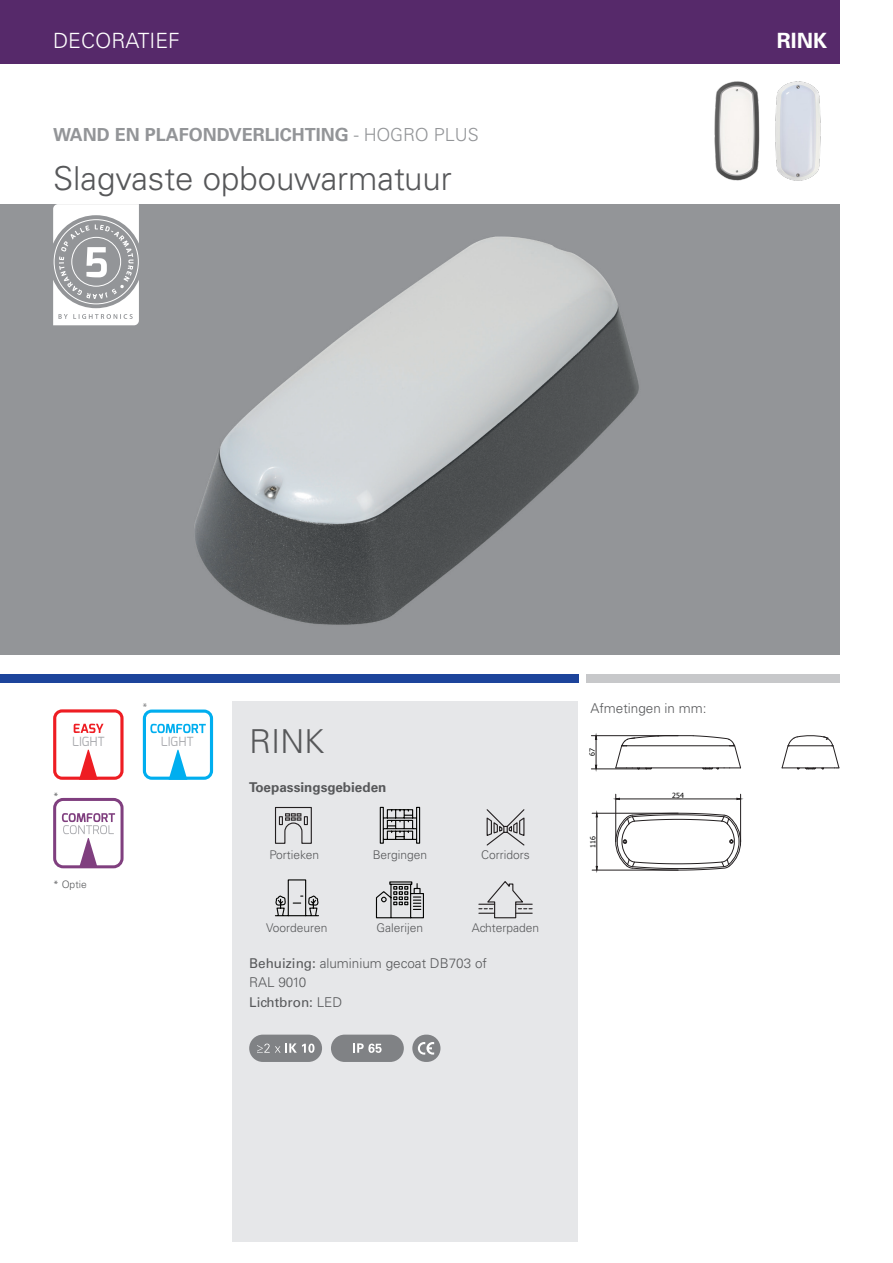
<style>
.page{position:relative;width:893px;height:1263px;background:#fff}
.page>*{position:absolute;margin:0;border:0;box-sizing:border-box;transform-origin:0 0}
._2017_Tech_specs{font:300 33px "Univers LT Std";color:#57585a}
.t1{font:300 21px "Univers LT Std";color:#fff}
.t2{font:700 21px "Univers LT Std";color:#fff}
._2017_chapeau{font:700 18px "Univers LT Std";color:#939598}
._2017_Body{font:300 13.5px/19.5px "Univers LT Std";color:#57585a}
._2017_Tussenkopje{font:700 13.5px "Univers LT Std";color:#57585a}
.t3{font:13.5px "Univers LT Std";color:#57585a}
.t4{font:12.6px "Exo";color:#a8a9ad}
._2017_Body-2{font:300 12px "Univers LT Std";color:#57585a}
.tabel_inhoudelijk{font:300 11.25px "Myriad Pro";color:#57585a}
.tabel_inhoudelijk-2{font:300 10.2px "Univers LT Std";color:#57585a}
.t5{font:7.05px "Tahoma";color:#000}
.s1{font-weight:300}
.s2{font-weight:400}
</style>
<div class="page">
<img style="left:0;top:204px;width:840px;height:451px">
<div style="left:0;top:674px;width:578px;height:8px;background:#1d449b"></div>
<div style="left:587px;top:674px;width:253px;height:8px;background:#c7c8ca"></div>
<div style="left:232px;top:702px;width:346px;height:540px;background:#e6e7e9"></div>
<svg style="left:143px;top:709px;width:70px;height:71px"></svg>
<div style="left:0;top:0;width:840px;height:64px;background:#56296a"></div>
<svg style="left:53px;top:204px;width:86px;height:121px"></svg>
<svg style="left:53px;top:709px;width:71px;height:71px"></svg>
<div style="left:53px;top:798px;width:71px;height:70px;border:3px solid #803f7f;border-radius:9px"></div>
<svg style="left:62px;top:813px;width:53px;height:54px"></svg>
<svg style="left:615px;top:735px;width:126px;height:35px"></svg>
<svg style="left:615px;top:813px;width:126px;height:57px"></svg>
<svg style="left:782px;top:735px;width:57px;height:35px"></svg>
<hr style="left:591px;top:735px;width:87px;height:1px;background:#231f20">
<hr style="left:591px;top:769px;width:55px;height:1px;background:#231f20">
<svg style="left:595px;top:735px;width:2px;height:35px"></svg>
<hr style="left:592px;top:813px;width:86px;height:1px;background:#231f20">
<hr style="left:592px;top:870px;width:86px;height:1px;background:#231f20">
<hr style="left:596px;top:817px;width:1px;height:49px;background:#231f20">
<svg style="left:595px;top:812px;width:3px;height:6px"></svg>
<svg style="left:595px;top:866px;width:3px;height:5px"></svg>
<hr style="left:615px;top:794px;width:1px;height:48px;background:#231f20">
<hr style="left:740px;top:794px;width:1px;height:48px;background:#231f20">
<hr style="left:619px;top:799px;width:118px;height:1px;background:#231f20">
<svg style="left:615px;top:797px;width:5px;height:3px"></svg>
<div style="left:412px;top:1034px;width:28px;height:28px;background:#808285;border-radius:14px"></div>
<svg style="left:418px;top:1042px;width:16px;height:12px"></svg>
<div style="left:249px;top:1034px;width:73px;height:28px;background:#808285;border-radius:14px"></div>
<svg style="left:257px;top:1043px;width:57px;height:10px"></svg>
<div style="left:331px;top:1034px;width:73px;height:28px;background:#808285;border-radius:14px"></div>
<svg style="left:353px;top:1043px;width:29px;height:10px"></svg>
<svg style="left:275px;top:806px;width:37px;height:38px"></svg>
<svg style="left:275px;top:879px;width:44px;height:38px"></svg>
<svg style="left:479px;top:881px;width:53px;height:38px"></svg>
<svg style="left:379px;top:806px;width:42px;height:38px"></svg>
<svg style="left:375px;top:881px;width:49px;height:38px"></svg>
<svg style="left:486px;top:809px;width:39px;height:37px"></svg>
<img style="left:714px;top:81px;width:46px;height:100px">
<img style="left:775px;top:81px;width:46px;height:100px">
<p class="t1" style="left:53px;top:27px;width:128px">DECORATIEF</p>
<p class="_2017_chapeau" style="left:53px;top:124px;width:427px">WAND EN PLAFONDVERLICHTING <span class="s1">- HOGRO PLUS</span></p>
<p class="_2017_Tech_specs" style="left:53px;top:158px;width:400px">Slagvaste opbouwarmatuur</p>
<p class="t2" style="left:777px;top:28px;width:52px">RINK</p>
<p class="t4" style="left:72px;top:734px;width:34px">LIGHT</p>
<p class="tabel_inhoudelijk-2" style="left:53px;top:790px;width:7px">*</p>
<p class="tabel_inhoudelijk-2" style="left:53px;top:879px;width:35px">* Optie</p>
<p class="tabel_inhoudelijk" style="left:143px;top:701px;width:6px">*</p>
<p class="t4" style="left:161px;top:734px;width:34px">LIGHT</p>
<p class="_2017_Tech_specs" style="left:249px;top:722px;width:77px">RINK</p>
<p class="_2017_Tussenkopje" style="left:249px;top:779px;width:139px">Toepassingsgebieden</p>
<p class="_2017_Body-2" style="left:269px;top:848px;width:51px">Portieken</p>
<p class="_2017_Body-2" style="left:373px;top:848px;width:56px">Bergingen</p>
<p class="_2017_Body-2" style="left:481px;top:848px;width:50px">Corridors</p>
<p class="_2017_Body-2" style="left:377px;top:920px;width:48px">Galerijen</p>
<p class="_2017_Body-2" style="left:266px;top:920px;width:63px">Voordeuren</p>
<p class="_2017_Body-2" style="left:472px;top:920px;width:69px">Achterpaden</p>
<p class="_2017_Body" style="left:249px;top:953px;width:239px"><span class="s2">Behuizing:</span> aluminium gecoat DB703 of<br>RAL 9010</p>
<p class="t3" style="left:249px;top:994px;width:95px">Lichtbron: <span class="s1">LED</span></p>
<p class="_2017_Body" style="left:590px;top:698px;width:118px">Afmetingen in mm:</p>
<p class="t5" style="left:587px;top:756px;width:9px;rotate:-90deg">67</p>
<p class="t5" style="left:588px;top:848px;width:13px;rotate:-90deg">116</p>
<p class="t5" style="left:672px;top:790px;width:13px">254</p>
</div>
